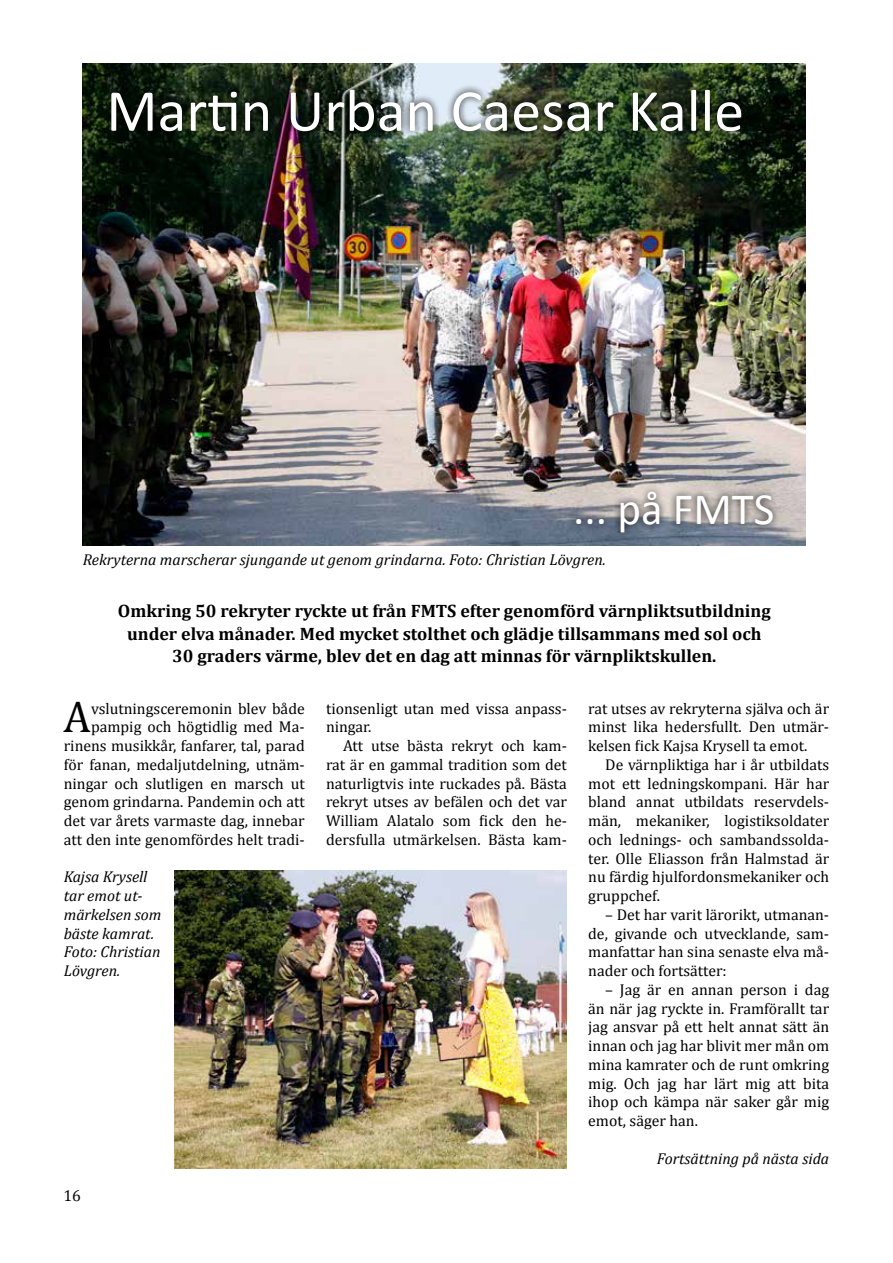
<style>
.page{position:relative;width:893px;height:1263px;background:#fff}
.page>*{position:absolute;margin:0;border:0;box-sizing:border-box;transform-origin:0 0}
.t1{font:60px "Calibri";color:#fff}
.t2{font:45px "Calibri";color:#fff}
.t3{font:43.95px "Cambria";color:#000}
.t4{font:700 18px/22.5px "Cambria";color:#000;text-align:center}
.t5{font:15.75px/18.8px "Cambria";color:#000;text-align:justify}
.t6{font:italic 15.75px/18.8px "Cambria";color:#000}
</style>
<div class="page">
<img style="left:83px;top:63px;width:723px;height:482px">
<div style="left:103px;top:82px;width:646px;height:57px;background:#000;opacity:.9"></div>
<div style="left:569px;top:485px;width:211px;height:55px;background:#000;opacity:.9"></div>
<img style="left:174px;top:870px;width:393px;height:299px">
<h1 class="t1" style="left:106px;top:73px;width:639px">Martin Urban Caesar Kalle</h1>
<h2 class="t2" style="left:573px;top:480px;width:203px">... på FMTS</h2>
<p class="t6" style="left:83px;top:550px;width:525px">Rekryterna marscherar sjungande ut genom grindarna. Foto: Christian Lövgren.</p>
<p class="t4" style="left:118px;top:599px;width:654px">Omkring 50 rekryter ryckte ut från FMTS efter genomförd värnpliktsutbildning under elva månader. Med mycket stolthet och glädje tillsammans med sol och<br>30 graders värme, blev det en dag att minnas för värnpliktskullen.</p>
<p class="t5" style="left:588px;top:699px;width:242px">rat utses av rekryterna själva och är minst lika hedersfullt. Den utmär&shy;kelsen fick Kajsa Krysell ta emot.</p>
<p class="t5" style="left:588px;top:755px;width:242px;text-indent:17px">De värnpliktiga har i år utbildats mot ett ledningskompani. Här har bland annat utbildats reservdels&shy;män, mekaniker, logistiksoldater och lednings- och sambandssolda&shy;ter. Olle Eliasson från Halmstad är nu färdig hjulfordonsmekaniker och gruppchef.</p>
<p class="t5" style="left:588px;top:905px;width:242px;text-indent:17px">– Det har varit lärorikt, utmanan&shy;de, givande och utvecklande, sam&shy;manfattar han sina senaste elva må&shy;nader och fortsätter:</p>
<p class="t5" style="left:588px;top:980px;width:242px;text-indent:17px">– Jag är en annan person i dag än när jag ryckte in. Framförallt tar jag ansvar på ett helt annat sätt än innan och jag har blivit mer mån om mina kamrater och de runt omkring mig. Och jag har lärt mig att bita ihop och kämpa när saker går mig emot, säger han.</p>
<p class="t5" style="left:64px;top:699px;width:242px;text-align:right">vslutningsceremonin blev både pampig och högtidlig med Ma&shy;rinens musikkår, fanfarer, tal, parad för fanan, medaljutdelning, utnäm&shy;ningar och slutligen en marsch ut genom grindarna. Pandemin och att det var årets varmaste dag, innebar att den inte genomfördes helt tradi-</p>
<p class="t5" style="left:326px;top:699px;width:242px">tionsenligt utan med vissa anpass&shy;ningar.</p>
<h3 class="t3" style="left:64px;top:691px;width:29px">A</h3>
<p class="t5" style="left:326px;top:736px;width:242px;text-indent:17px">Att utse bästa rekryt och kam&shy;rat är en gammal tradition som det naturligtvis inte ruckades på. Bästa rekryt utses av befälen och det var William Alatalo som fick den he&shy;dersfulla utmärkelsen. Bästa kam-</p>
<p class="t6" style="left:64px;top:867px;width:99px">Kajsa Krysell tar emot ut&shy;märkelsen som bäste kamrat.<br>Foto: Christian<br>Lövgren.</p>
<p class="t5" style="left:63px;top:1186px;width:19px">16</p>
<p class="t6" style="left:657px;top:1148px;width:174px">Fortsättning på nästa sida</p>
</div>
